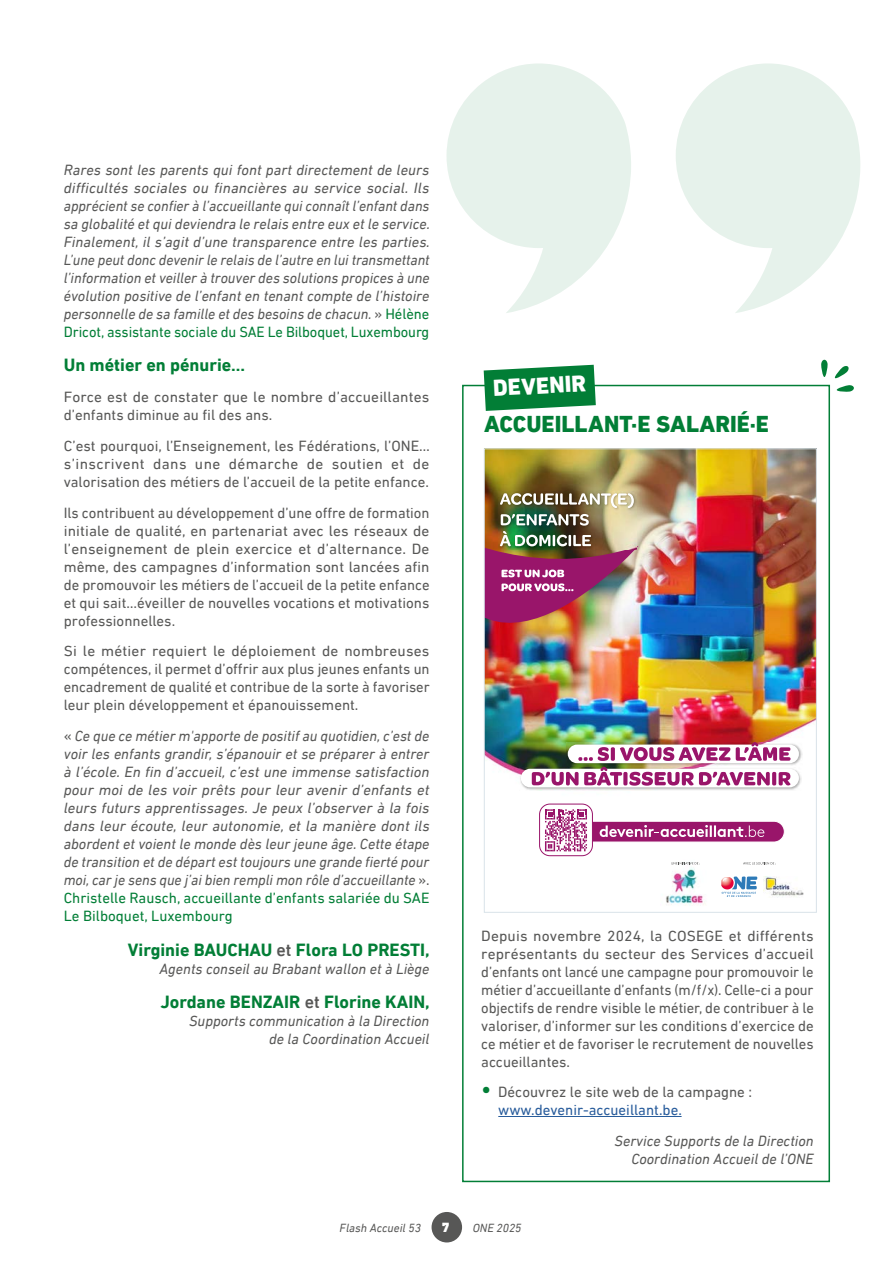
<style>
.page{position:relative;width:893px;height:1263px;background:#fff}
.page>*{position:absolute;margin:0;border:0;box-sizing:border-box;transform-origin:0 0}
.Titre_2{font:800 23.4px "DIN Next LT Pro";color:#027e36}
.Titre_2-2{font:800 23.4px "DIN Next LT Pro";color:#fff}
.Texte_body{font:700 18px "DIN Next LT Pro";color:#027e36}
.Sous_titre{font:700 18px "DIN Next LT Pro";color:#027e36}
.Texte_body-2{font:italic 15px/18px "DIN Next LT Pro";color:#575756;text-align:right}
.Texte_body-3{font:15px/18px "DIN Next LT Pro";color:#575756;text-align:justify}
.t1{font:900 13.5px "DIN Next LT Pro";color:#fff}
.t2{font:italic 12px "DIN Next LT Pro";color:#575756}
.s1{font-style:normal}
.s2{font-style:normal;color:#027e36}
.s3{font-weight:500;color:#575756}
.s4{font-weight:500;font-size:22.5px;color:#027e36}
.s5{color:#275b9b}
</style>
<div class="page">
<div style="left:432px;top:1212px;width:30px;height:30px;background:#575756;border-radius:50%"></div>
<svg style="left:446px;top:63px;width:185px;height:250px;fill:#e6f2eb"></svg>
<svg style="left:676px;top:63px;width:184px;height:250px;fill:#e6f2eb"></svg>
<div style="left:462px;top:385px;width:368px;height:797px;background:#fff;border:2px solid #027e36"></div>
<img style="left:486px;top:451px;width:328px;height:375px">
<img style="left:566px;top:743px;width:236px;height:23px">
<div style="left:568px;top:744px;width:231px;height:19px;background:#fff;border-radius:9px"></div>
<img style="left:520px;top:767px;width:282px;height:23px">
<svg style="left:521px;top:769px;width:278px;height:18px"></svg>
<svg style="left:578px;top:747px;width:31px;height:14px"></svg>
<svg style="left:611px;top:747px;width:4px;height:14px"></svg>
<svg style="left:620px;top:747px;width:110px;height:14px"></svg>
<svg style="left:736px;top:742px;width:54px;height:19px"></svg>
<svg style="left:532px;top:767px;width:90px;height:18px"></svg>
<svg style="left:623px;top:772px;width:4px;height:13px"></svg>
<svg style="left:629px;top:772px;width:141px;height:14px"></svg>
<svg style="left:772px;top:772px;width:4px;height:13px"></svg>
<svg style="left:779px;top:772px;width:11px;height:13px"></svg>
<img style="left:764px;top:876px;width:40px;height:20px">
<img style="left:666px;top:864px;width:38px;height:42px">
<svg style="left:743px;top:862px;width:33px;height:2px"></svg>
<svg style="left:671px;top:862px;width:29px;height:2px"></svg>
<svg style="left:721px;top:876px;width:36px;height:21px"></svg>
<img style="left:498px;top:492px;width:139px;height:22px">
<svg style="left:500px;top:493px;width:134px;height:15px"></svg>
<img style="left:486px;top:514px;width:152px;height:219px">
<div style="left:566px;top:821px;width:218px;height:21px;background:#99156a;border-radius:10px"></div>
<div style="left:566px;top:821px;width:219px;height:21px;border:1px solid #fff;border-radius:10px"></div>
<svg style="left:600px;top:825px;width:164px;height:12px"></svg>
<div style="left:540px;top:804px;width:52px;height:52px;background:#fff;border-radius:10px"></div>
<svg style="left:545px;top:809px;width:42px;height:42px"></svg>
<div style="left:539px;top:804px;width:54px;height:52px;border:1px solid #99156a;border-radius:10px"></div>
<div style="left:484px;top:449px;width:332px;height:463px;border:1px solid #d9e3e9"></div>
<svg style="left:484px;top:365px;width:112px;height:46px;background:#248f51"></svg>
<hr style="left:498px;top:1116px;width:184px;height:1px;background:#275b9b">
<svg style="left:821px;top:360px;width:7px;height:17px"></svg>
<svg style="left:834px;top:366px;width:15px;height:13px"></svg>
<svg style="left:836px;top:385px;width:18px;height:7px"></svg>
<p class="Texte_body-2" style="left:64px;top:161px;width:368px;text-align:justify">Rares sont les parents qui font part directement de leurs difficultés sociales ou financières au service social. Ils apprécient se confier à l’accueillante qui connaît l’enfant dans sa globalité et qui deviendra le relais entre eux et le service.<br>Finalement, il s’agit d’une transparence entre les parties.<br>L’une peut donc devenir le relais de l’autre en lui transmettant l’information et veiller à trouver des solutions propices à une évolution positive de l’enfant en tenant compte de l’histoire personnelle de sa famille et des besoins de chacun. <span class="s1">»</span> <span class="s2">Hélène Dricot, assistante sociale du SAE Le Bilboquet, Luxembourg</span></p>
<h4 class="Sous_titre" style="left:64px;top:355px;width:183px">Un métier en pénurie…</h4>
<p class="Texte_body-3" style="left:64px;top:388px;width:367px">Force est de constater que le nombre d’accueillantes d’enfants diminue au fil des ans.</p>
<p class="Texte_body-3" style="left:64px;top:437px;width:368px">C’est pourquoi, l’Enseignement, les Fédérations, l’ONE… s’inscrivent dans une démarche de soutien et de valorisation des métiers de l’accueil de la petite enfance.</p>
<p class="Texte_body-3" style="left:64px;top:503px;width:367px">Ils contribuent au développement d’une offre de formation initiale de qualité, en partenariat avec les réseaux de l’enseignement de plein exercice et d’alternance. De même, des campagnes d’information sont lancées afin de promouvoir les métiers de l’accueil de la petite enfance et qui sait…éveiller de nouvelles vocations et motivations professionnelles.</p>
<p class="Texte_body-3" style="left:64px;top:642px;width:367px">Si le métier requiert le déploiement de nombreuses compétences, il permet d’offrir aux plus jeunes enfants un encadrement de qualité et contribue de la sorte à favoriser leur plein développement et épanouissement.</p>
<p class="Texte_body-2" style="left:64px;top:727px;width:367px;text-align:justify"><span class="s1">«</span> Ce que ce métier m'apporte de positif au quotidien, c’est de voir les enfants grandir, s’épanouir et se préparer à entrer à l’école. En fin d’accueil, c’est une immense satisfaction pour moi de les voir prêts pour leur avenir d’enfants et leurs futurs apprentissages. Je peux l’observer à la fois dans leur écoute, leur autonomie, et la manière dont ils abordent et voient le monde dès leur jeune âge. Cette étape de transition et de départ est toujours une grande fierté pour moi, car je sens que j’ai bien rempli mon rôle d’accueillante <span class="s1">».<br></span><span class="s2">Christelle Rausch, accueillante d’enfants salariée du SAE Le Bilboquet, Luxembourg</span></p>
<p class="Texte_body" style="left:128px;top:939px;width:303px">Virginie BAUCHAU <span class="s3">et</span> Flora LO PRESTI,</p>
<p class="Texte_body-2" style="left:160px;top:959px;width:271px">Agents conseil au Brabant wallon et à Liège</p>
<p class="Texte_body" style="left:160px;top:991px;width:271px">Jordane BENZAIR <span class="s3">et</span> Florine KAIN,</p>
<p class="Texte_body-2" style="left:189px;top:1012px;width:242px">Supports communication à la Direction de la Coordination Accueil</p>
<h2 class="Titre_2-2" style="left:492px;top:374px;width:95px;rotate:-3deg">DEVENIR</h2>
<h2 class="Titre_2" style="left:484px;top:410px;width:286px">ACCUEILLANT·E SALARIÉ·E</h2>
<p class="Texte_body-3" style="left:481px;top:926px;width:334px">Depuis novembre 2024, la COSEGE et différents représentants du secteur des Services d’accueil d’enfants ont lancé une campagne pour promouvoir le métier d’accueillante d’enfants (m/f/x). Celle-ci a pour objectifs de rendre visible le métier, de contribuer à le valoriser, d’informer sur les conditions d’exercice de ce métier et de favoriser le recrutement de nouvelles accueillantes.</p>
<p class="Texte_body-3" style="left:498px;top:1083px;width:255px;text-indent:-17px"><span class="s4">•</span> Découvrez le site web de la campagne : <span class="s5">www.devenir-accueillant.be.</span></p>
<p class="Texte_body-2" style="left:615px;top:1132px;width:201px">Service Supports de la Direction<br>Coordination Accueil de l’ONE</p>
<p class="t2" style="left:340px;top:1221px;width:83px">Flash Accueil 53</p>
<p class="t1" style="left:442px;top:1219px;width:9px">7</p>
<p class="t2" style="left:473px;top:1221px;width:50px">ONE 2025</p>
</div>
